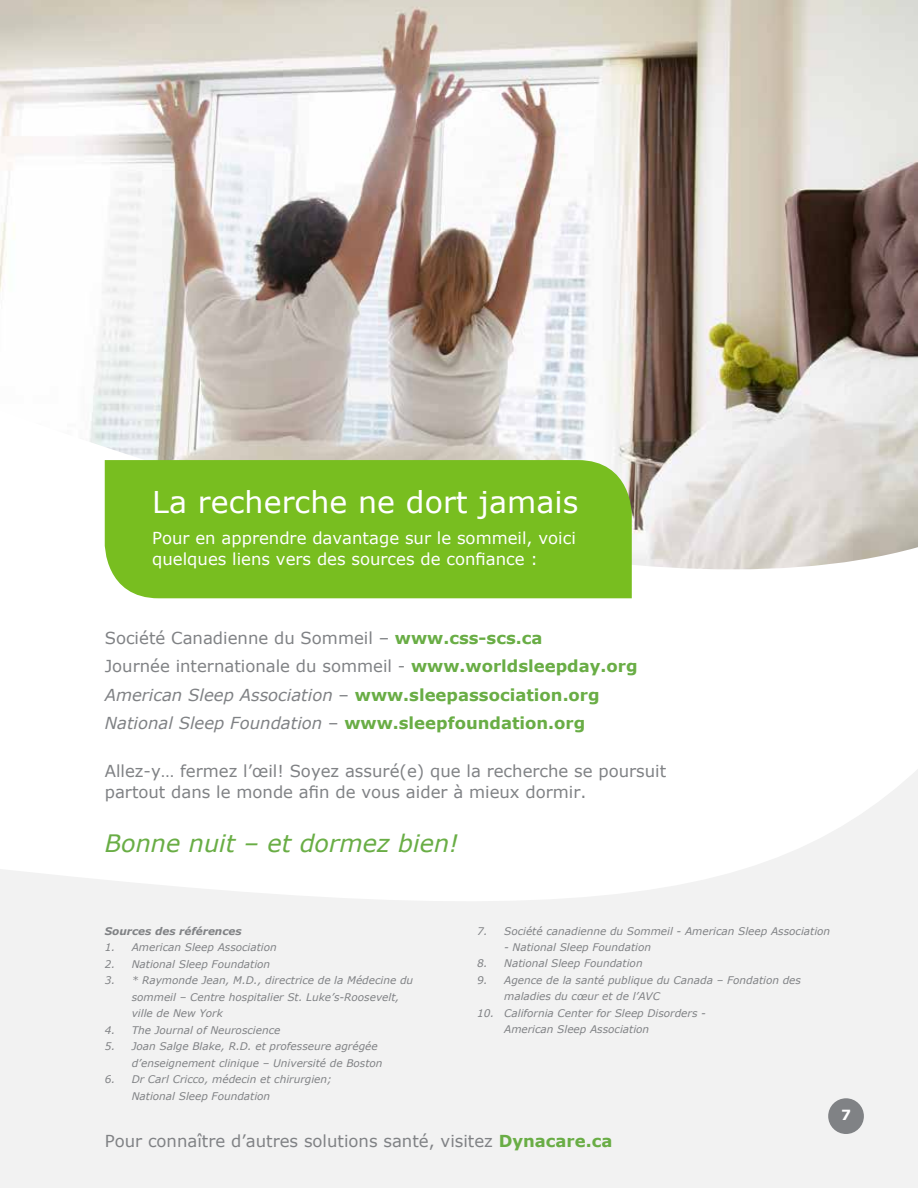
<style>
.page{position:relative;width:918px;height:1188px;background:#fff}
.page>*{position:absolute;margin:0;border:0;box-sizing:border-box;transform-origin:0 0}
.t1{font:30px "Verdana";letter-spacing:.005em;color:#fff}
.t2{font:italic 24px "Verdana";color:#69ad45}
.t3{font:700 16.5px/28.5px "Verdana";color:#69ad45}
.t4{font:16.5px/21px "Verdana";color:#808285}
.t5{font:16.5px/21px "Verdana";color:#fff}
.t6{font:700 14.1px "Verdana";color:#fff}
.t7{font:italic 10.5px/16.5px "Verdana";color:#808285}
.t8{font:italic 700 10.5px "Verdana";color:#808285}
.s1{font-weight:400;color:#808285}
.s2{font-weight:400;font-style:italic;color:#808285}
.s3{font-weight:700;color:#69ad45}
</style>
<div class="page">
<svg style="left:0;top:598px;width:918px;height:590px;fill:#f2f2f2"></svg>
<img style="left:0;top:0;width:918px;height:570px">
<div style="left:105px;top:460px;width:527px;height:138px;background:#78be20"></div>
<div style="left:828px;top:1098px;width:36px;height:36px;background:#808285;border-radius:50%"></div>
<h1 class="t1" style="left:152px;top:483px;width:428px">La recherche ne dort jamais</h1>
<h3 class="t5" style="left:152px;top:528px;width:425px">Pour en apprendre davantage sur le sommeil, voici quelques liens vers des sources de confiance :</h3>
<h3 class="t3" style="left:105px;top:624px;width:534px"><span class="s1">Société Canadienne du Sommeil –</span> www.css-scs.ca<br><span class="s1">Journée internationale du sommeil -</span> www.worldsleepday.org <span class="s2">American Sleep Association</span> <span class="s1">–</span> www.sleepassociation.org <span class="s2">National Sleep Foundation</span> <span class="s1">–</span> www.sleepfoundation.org</h3>
<h3 class="t4" style="left:105px;top:761px;width:563px">Allez-y… fermez l’œil! Soyez assuré(e) que la recherche se poursuit partout dans le monde afin de vous aider à mieux dormir.</h3>
<h2 class="t2" style="left:105px;top:828px;width:355px">Bonne nuit – et dormez bien!</h2>
<p class="t8" style="left:105px;top:924px;width:139px">Sources des références</p>
<p class="t7" style="left:105px;top:939px;width:174px">1. American Sleep Association</p>
<p class="t7" style="left:105px;top:956px;width:167px">2. National Sleep Foundation</p>
<p class="t7" style="left:132px;top:972px;width:283px;text-indent:-27px">3. * Raymonde Jean, M.D., directrice de la Médecine du sommeil – Centre hospitalier St. Luke’s-Roosevelt, ville de New York</p>
<p class="t7" style="left:105px;top:1022px;width:177px">4. The Journal of Neuroscience</p>
<p class="t7" style="left:132px;top:1038px;width:252px;text-indent:-27px">5. Joan Salge Blake, R.D. et professeure agrégée d’enseignement clinique – Université de Boston</p>
<p class="t7" style="left:132px;top:1071px;width:202px;text-indent:-27px">6. Dr Carl Cricco, médecin et chirurgien;<br>National Sleep Foundation</p>
<p class="t7" style="left:477px;top:923px;width:355px">7. Société canadienne du Sommeil - American Sleep Association</p>
<p class="t7" style="left:504px;top:939px;width:148px">- National Sleep Foundation</p>
<p class="t7" style="left:477px;top:956px;width:167px">8. National Sleep Foundation</p>
<p class="t7" style="left:504px;top:972px;width:298px;text-indent:-27px">9. Agence de la santé publique du Canada – Fondation des maladies du cœur et de l’AVC</p>
<p class="t7" style="left:504px;top:1005px;width:203px;text-indent:-27px">10. California Center for Sleep Disorders -<br>American Sleep Association</p>
<h3 class="t4" style="left:105px;top:1130px;width:509px">Pour connaître d’autres solutions santé, visitez <span class="s3">Dynacare.ca</span></h3>
<h3 class="t6" style="left:841px;top:1106px;width:11px">7</h3>
</div>
